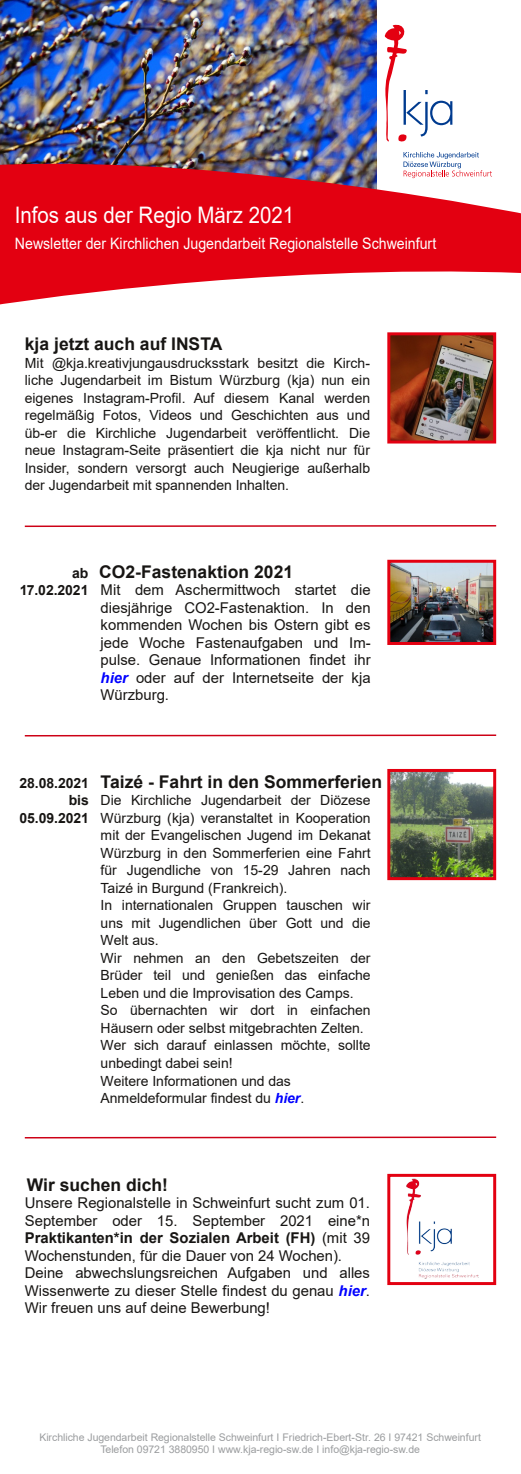
<style>
.page{position:relative;width:521px;height:1474px;background:#fff}
.page>*{position:absolute;margin:0;border:0;box-sizing:border-box;transform-origin:0 0}
.t1{font:22.75px "Arial";color:#fff;scale:.9 1}
.t2{font:700 17.5px "Arial";letter-spacing:.005em;color:#171513}
.t3{font:15.75px "Arial";color:#fff;scale:.9 1}
.t4{font:14.88px/17.5px "Arial";letter-spacing:-.005em;color:#171513;text-align:justify}
.t5{font:14px/17.5px "Arial";letter-spacing:-.005em;color:#171513;text-align:justify}
.t6{font:700 14px/17.5px "Arial";letter-spacing:-.005em;color:#171513;text-align:right}
.t7{font:10.5px/12.2px "Arial";letter-spacing:-.005em;color:#9b9d9f;text-align:center}
.s1{font-size:14px}
.s2{font-weight:700;font-size:14px}
.s3{font-weight:700;font-style:italic;color:#00f}
.s4{font-weight:700}
</style>
<div class="page">
<img style="left:0;top:0;width:376px;height:154px">
<svg style="left:0;top:154px;width:521px;height:151px;fill:#e30011"></svg>
<svg style="left:385px;top:25px;width:67px;height:117px"></svg>
<svg style="left:403px;top:152px;width:89px;height:26px"></svg>
<hr style="left:25px;top:525px;width:471px;height:2px;background:#cd0116">
<hr style="left:25px;top:734px;width:471px;height:2px;background:#cd0116">
<img style="left:391px;top:773px;width:101px;height:103px">
<div style="left:387px;top:769px;width:109px;height:111px;border:3px solid #e30011"></div>
<img style="left:391px;top:336px;width:101px;height:103px">
<div style="left:387px;top:332px;width:109px;height:111px;border:3px solid #e30011"></div>
<img style="left:391px;top:564px;width:101px;height:77px">
<div style="left:387px;top:560px;width:109px;height:85px;border:3px solid #e30011"></div>
<hr style="left:25px;top:1136px;width:471px;height:2px;background:#cd0116">
<img style="left:406px;top:1178px;width:73px;height:101px">
<div style="left:387px;top:1173px;width:109px;height:111px;border:3px solid #e30011"></div>
<h1 class="t1" style="left:15px;top:202px;width:312px">Infos aus der Regio März 2021</h1>
<p class="t3" style="left:15px;top:235px;width:470px">Newsletter der Kirchlichen Jugendarbeit Regionalstelle Schweinfurt</p>
<p class="t2" style="left:25px;top:334px;width:199px">kja jetzt auch auf INSTA</p>
<p class="t5" style="left:25px;top:354px;width:347px">Mit @kja.kreativjungausdrucksstark besitzt die Kirch&shy;liche Jugendarbeit im Bistum Würzburg (kja) nun ein eigenes Instagram-Profil. Auf diesem Kanal werden regelmäßig Fotos, Videos und Geschichten aus und üb-er die Kirchliche Jugendarbeit veröffentlicht. Die neue Instagram-Seite präsentiert die kja nicht nur für Insider, sondern versorgt auch Neugierige außerhalb der Jugendarbeit mit spannenden Inhalten.</p>
<p class="t2" style="left:72px;top:562px;width:223px"><span class="s1">ab</span> CO2-Fastenaktion 2021</p>
<p class="t4" style="left:101px;top:581px;width:271px;text-indent:-82px"><span class="s2">17.02.2021</span> Mit dem Aschermittwoch startet die diesjährige CO2-Fastenaktion. In den kommenden Wochen bis Ostern gibt es jede Woche Fastenaufgaben und Im&shy;pulse. Genaue Informationen findet ihr <span class="s3">hier</span> oder auf der Internetseite der kja Würzburg.</p>
<p class="t2" style="left:20px;top:772px;width:364px"><span class="s1">28.08.2021</span> Taizé - Fahrt in den Sommerferien</p>
<p class="t6" style="left:20px;top:791px;width:71px">bis<br>05.09.2021</p>
<p class="t5" style="left:101px;top:791px;width:272px;text-align:left">Die Kirchliche Jugendarbeit der Diözese Würzburg (kja) veranstaltet in Kooperation mit der Evangelischen Jugend im Dekanat Würzburg in den Sommerferien eine Fahrt für Jugendliche von 15-29 Jahren nach Taizé in Burgund (Frankreich).<br>In internationalen Gruppen tauschen wir uns mit Jugendlichen über Gott und die Welt aus.<br>Wir nehmen an den Gebetszeiten der Brüder teil und genießen das einfache Leben und die Improvisation des Camps.<br>So übernachten wir dort in einfachen Häusern oder selbst mitgebrachten Zelten.<br>Wer sich darauf einlassen möchte, sollte unbedingt dabei sein!<br>Weitere Informationen und das Anmeldeformular findest du <span class="s3">hier</span>.</p>
<p class="t2" style="left:27px;top:1174px;width:143px">Wir suchen dich!</p>
<p class="t4" style="left:25px;top:1194px;width:347px;text-align:left">Unsere Regionalstelle in Schweinfurt sucht zum 01.<br>September oder 15. September 2021 eine*n <span class="s4">Praktikanten*in der Sozialen Arbeit (FH)</span> (mit 39<br>Wochenstunden, für die Dauer von 24 Wochen).<br>Deine abwechslungsreichen Aufgaben und alles Wissenwerte zu dieser Stelle findest du genau <span class="s3">hier</span>.<br>Wir freuen uns auf deine Bewerbung!</p>
<p class="t7" style="left:39px;top:1430px;width:443px">Kirchliche Jugendarbeit Regionalstelle Schweinfurt I Friedrich-Ebert-Str. 26 I 97421 Schweinfurt<br>Telefon 09721 3880950 I www.kja-regio-sw.de I info@kja-regio-sw.de</p>
</div>
